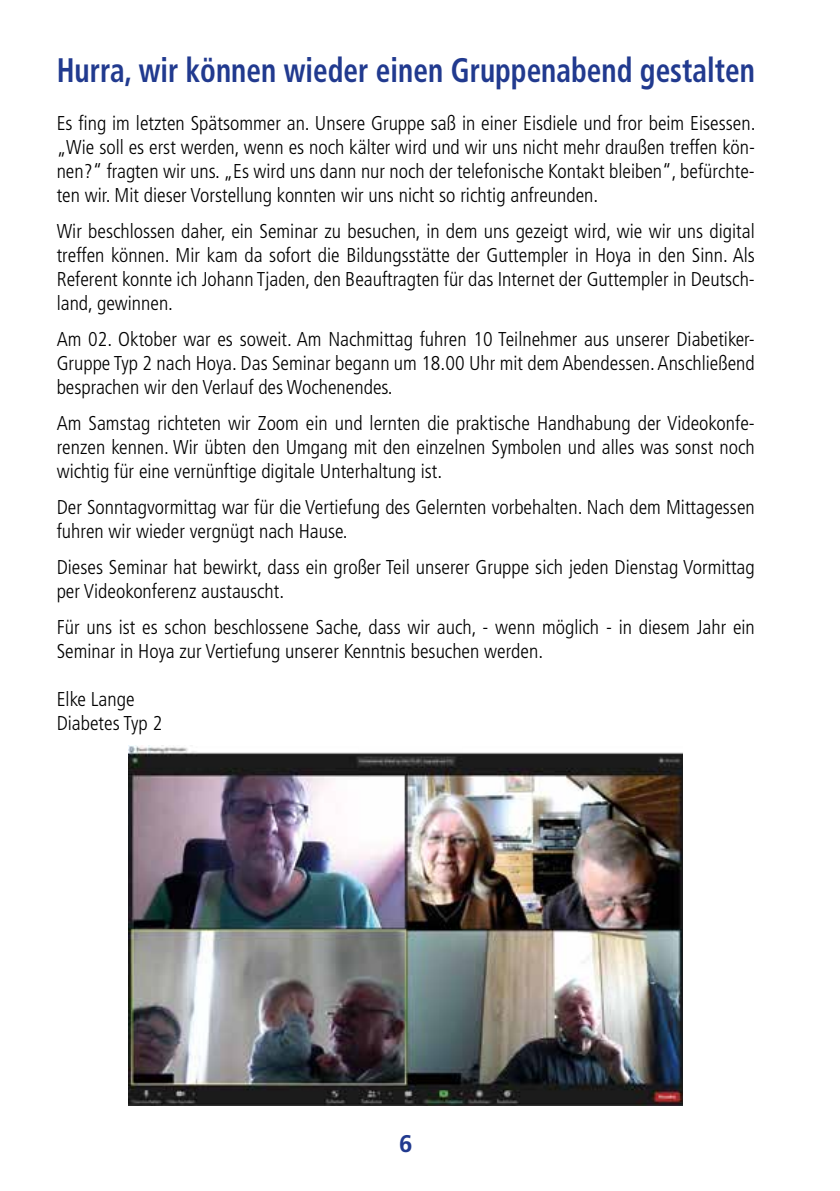
<style>
.page{position:relative;width:840px;height:1191px;background:#fff}
.page>*{position:absolute;margin:0;border:0;box-sizing:border-box;transform-origin:0 0}
.t1{font:700 condensed 34px "Frutiger LT Std";color:#213a8f;scale:.86 1}
.t2{font:700 24px "Frutiger LT Std";color:#213a8f}
.t3{font:300 condensed 20px/24px "Frutiger LT Std";color:#000;text-align:justify}
</style>
<div class="page">
<img style="left:129px;top:745px;width:553px;height:361px">
<h1 class="t1" style="left:57px;top:50px;width:812px">Hurra, wir können wieder einen Gruppenabend gestalten</h1>
<p class="t3" style="left:57px;top:112px;width:700px">Es fing im letzten Spätsommer an. Unsere Gruppe saß in einer Eisdiele und fror beim Eisessen. „Wie soll es erst werden, wenn es noch kälter wird und wir uns nicht mehr draußen treffen kön&shy;nen?“ fragten wir uns. „Es wird uns dann nur noch der telefonische Kontakt bleiben“, befürchte&shy;ten wir. Mit dieser Vorstellung konnten wir uns nicht so richtig anfreunden.</p>
<p class="t3" style="left:57px;top:220px;width:699px">Wir beschlossen daher, ein Seminar zu besuchen, in dem uns gezeigt wird, wie wir uns digital treffen können. Mir kam da sofort die Bildungsstätte der Guttempler in Hoya in den Sinn. Als Referent konnte ich Johann Tjaden, den Beauftragten für das Internet der Guttempler in Deutsch&shy;land, gewinnen.</p>
<p class="t3" style="left:57px;top:328px;width:699px">Am 02. Oktober war es soweit. Am Nachmittag fuhren 10 Teilnehmer aus unserer Diabetiker-Gruppe Typ 2 nach Hoya. Das Seminar begann um 18.00 Uhr mit dem Abendessen. Anschließend besprachen wir den Verlauf des Wochenendes.</p>
<p class="t3" style="left:57px;top:412px;width:699px">Am Samstag richteten wir Zoom ein und lernten die praktische Handhabung der Videokonfe&shy;renzen kennen. Wir übten den Umgang mit den einzelnen Symbolen und alles was sonst noch wichtig für eine vernünftige digitale Unterhaltung ist.</p>
<p class="t3" style="left:57px;top:496px;width:699px">Der Sonntagvormittag war für die Vertiefung des Gelernten vorbehalten. Nach dem Mittagessen fuhren wir wieder vergnügt nach Hause.</p>
<p class="t3" style="left:57px;top:556px;width:699px">Dieses Seminar hat bewirkt, dass ein großer Teil unserer Gruppe sich jeden Dienstag Vormittag per Videokonferenz austauscht.</p>
<p class="t3" style="left:57px;top:616px;width:699px">Für uns ist es schon beschlossene Sache, dass wir auch, - wenn möglich - in diesem Jahr ein<br>Seminar in Hoya zur Vertiefung unserer Kenntnis besuchen werden.</p>
<p class="t3" style="left:57px;top:688px;width:107px">Elke Lange<br>Diabetes Typ 2</p>
<p class="t2" style="left:399px;top:1129px;width:15px">6</p>
</div>
